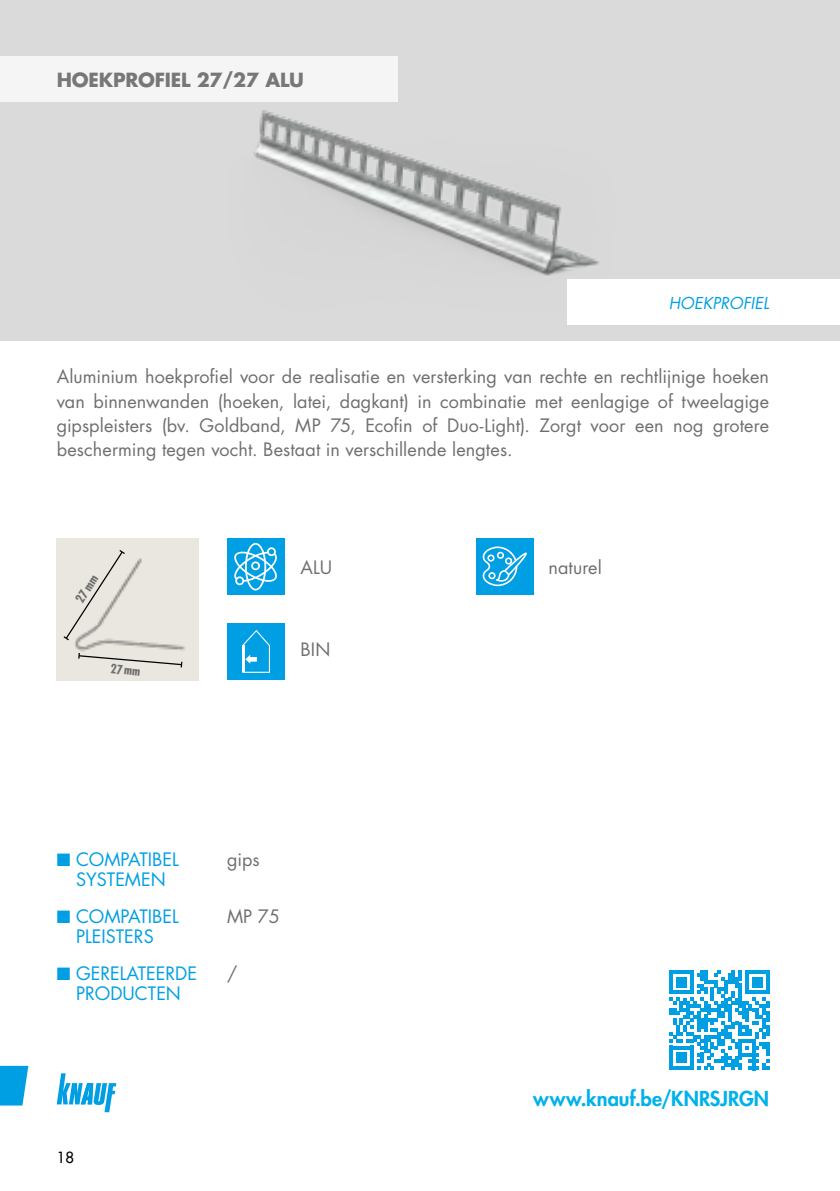
<style>
.page{position:relative;width:840px;height:1191px;background:#fff}
.page>*{position:absolute;margin:0;border:0;box-sizing:border-box;transform-origin:0 0}
.t1{font:800 20px "Futura Std";letter-spacing:.005em;color:#00b1eb}
.t2{font:700 19px "Futura Std";letter-spacing:-.01em;color:#575756}
.t3{font:18px/24px "Futura Std";letter-spacing:.005em;color:#6f6f70;text-align:justify}
.t4{font:18px/20px "Futura Std";color:#009fe3;text-align:center}
.t5{font:italic 16px "Futura Std";color:#009fe3}
.t6{font:500 15px "Futura Std";color:#000}
.t7{font:700 condensed 12.6px "Futura Std";color:#6f6f70}
</style>
<div class="page">
<div style="left:0;top:0;width:839px;height:340px;background:#dadada"></div>
<img style="left:181px;top:56px;width:418px;height:220px">
<div style="left:227px;top:623px;width:57px;height:56px;background:#009fe3"></div>
<svg style="left:242px;top:630px;width:28px;height:43px"></svg>
<div style="left:227px;top:538px;width:57px;height:57px;background:#009fe3"></div>
<svg style="left:234px;top:543px;width:43px;height:47px"></svg>
<div style="left:476px;top:538px;width:57px;height:56px;background:#009fe3"></div>
<svg style="left:482px;top:546px;width:45px;height:40px"></svg>
<div style="left:567px;top:279px;width:272px;height:46px;background:#fff"></div>
<div style="left:0;top:57px;width:397px;height:45px;background:#f5f5f5"></div>
<svg style="left:669px;top:970px;width:100px;height:100px"></svg>
<div style="left:56px;top:538px;width:142px;height:142px;background:#eae7e0"></div>
<svg style="left:62px;top:549px;width:64px;height:92px;background:#e0ddd7"></svg>
<svg style="left:78px;top:653px;width:105px;height:14px"></svg>
<svg style="left:57px;top:1073px;width:59px;height:39px"></svg>
<svg style="left:0;top:1065px;width:28px;height:40px"></svg>
<p class="t2" style="left:57px;top:67px;width:248px">HOEKPROFIEL 27/27 ALU</p>
<p class="t5" style="left:668px;top:292px;width:102px">HOEKPROFIEL</p>
<p class="t3" style="left:57px;top:365px;width:713px">Aluminium hoekprofiel voor de realisatie en versterking van rechte en rechtlijnige hoeken van binnenwanden (hoeken, latei, dagkant) in combinatie met eenlagige of tweelagige gipspleisters (bv. Goldband, MP 75, Ecofin of Duo-Light). Zorgt voor een nog grotere bescherming tegen vocht. Bestaat in verschillende lengtes.</p>
<p class="t7" style="left:72px;top:597px;width:31px;rotate:-57deg">27mm</p>
<p class="t7" style="left:111px;top:660px;width:31px;rotate:6deg">27mm</p>
<p class="t3" style="left:300px;top:556px;width:33px">ALU</p>
<p class="t3" style="left:548px;top:555px;width:55px">naturel</p>
<p class="t3" style="left:300px;top:638px;width:31px">BIN</p>
<p class="t4" style="left:57px;top:849px;width:123px">■ COMPATIBEL<br>SYSTEMEN</p>
<p class="t4" style="left:57px;top:906px;width:123px">■ COMPATIBEL<br>PLEISTERS</p>
<p class="t4" style="left:57px;top:963px;width:142px">■ GERELATEERDE<br>PRODUCTEN</p>
<p class="t3" style="left:227px;top:847px;width:34px">gips</p>
<p class="t3" style="left:227px;top:904px;width:54px">MP 75</p>
<p class="t3" style="left:227px;top:961px;width:12px">/</p>
<p class="t6" style="left:57px;top:1147px;width:19px">18</p>
<p class="t1" style="left:533px;top:1086px;width:237px">www.knauf.be/KNRSJRGN</p>
</div>
